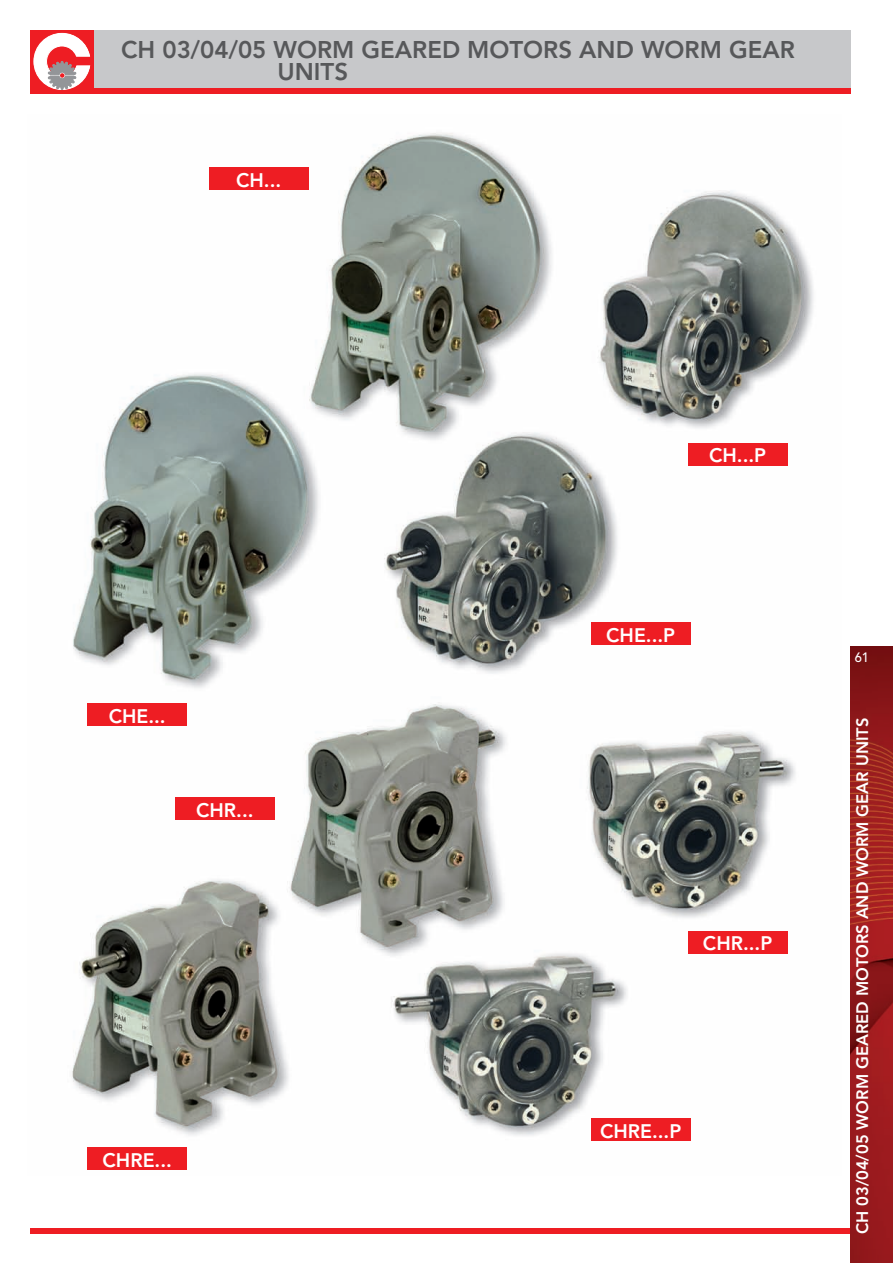
<style>
.page{position:relative;width:893px;height:1263px;background:#fff}
.page>*{position:absolute;margin:0;border:0;box-sizing:border-box;transform-origin:0 0}
.t1{font:800 24px "Avenir LT Std";color:#57585a}
.t2{font:800 19.5px "Avenir LT Std";color:#fff}
.t3{font:800 16.5px "Avenir LT Std";color:#fff}
.t4{font:500 13.5px "Avenir LT Std";color:#fff;scale:.95 1}
</style>
<div class="page">
<div style="left:30px;top:1228px;width:828px;height:5px;background:#ee1d23"></div>
<img style="left:850px;top:646px;width:43px;height:617px">
<div style="left:30px;top:30px;width:820px;height:63px;background:#c7c8ca"></div>
<div style="left:30px;top:30px;width:64px;height:63px;background:#ee1d23"></div>
<svg style="left:33px;top:33px;width:58px;height:57px"></svg>
<div style="left:93px;top:88px;width:757px;height:5px;background:#ee1d23"></div>
<img style="left:72px;top:133px;width:742px;height:1037px">
<div style="left:209px;top:168px;width:100px;height:22px;background:#ee1d23"></div>
<div style="left:688px;top:443px;width:100px;height:22px;background:#ee1d23"></div>
<div style="left:591px;top:623px;width:100px;height:22px;background:#ee1d23"></div>
<div style="left:88px;top:703px;width:99px;height:23px;background:#ee1d23"></div>
<div style="left:175px;top:798px;width:100px;height:22px;background:#ee1d23"></div>
<div style="left:688px;top:931px;width:100px;height:22px;background:#ee1d23"></div>
<div style="left:591px;top:1118px;width:100px;height:22px;background:#ee1d23"></div>
<div style="left:88px;top:1147px;width:99px;height:22px;background:#ee1d23"></div>
<p class="t1" style="left:121px;top:35px;width:675px">CH 03/04/05 WORM GEARED MOTORS AND WORM GEAR</p>
<p class="t1" style="left:277px;top:58px;width:72px">UNITS</p>
<p class="t2" style="left:236px;top:169px;width:47px">CH...</p>
<p class="t2" style="left:109px;top:704px;width:59px">CHE...</p>
<p class="t2" style="left:196px;top:799px;width:59px">CHR...</p>
<p class="t2" style="left:103px;top:1148px;width:71px">CHRE...</p>
<p class="t2" style="left:709px;top:444px;width:59px">CH...P</p>
<p class="t2" style="left:606px;top:624px;width:70px">CHE...P</p>
<p class="t2" style="left:703px;top:932px;width:71px">CHR...P</p>
<p class="t2" style="left:600px;top:1119px;width:83px">CHRE...P</p>
<p class="t4" style="left:855px;top:650px;width:17px">61</p>
<p class="t3" style="left:853px;top:1234px;width:518px;rotate:-90deg">CH 03/04/05 WORM GEARED MOTORS AND WORM GEAR UNITS</p>
</div>
